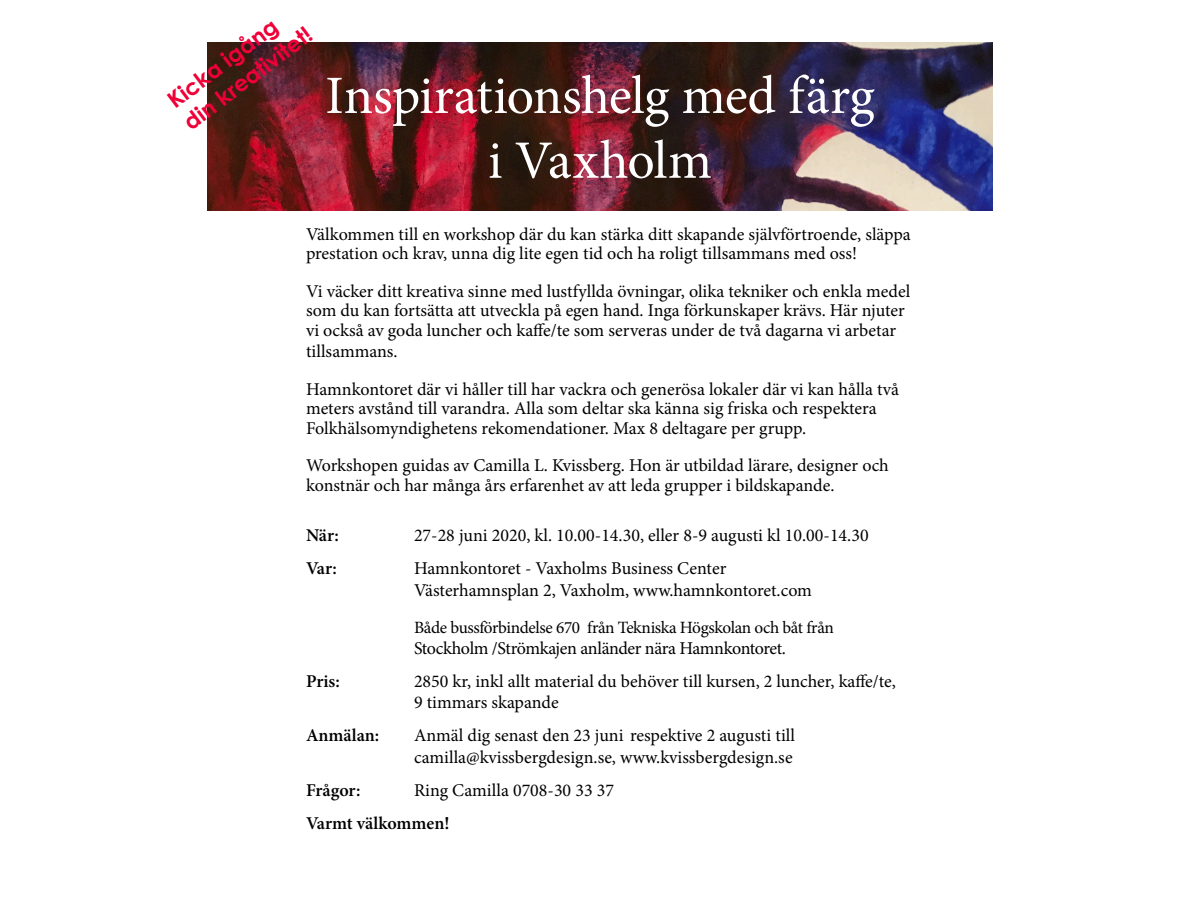
<style>
.page{position:relative;width:1200px;height:900px;background:#fff}
.page>*{position:absolute;margin:0;border:0;box-sizing:border-box;transform-origin:0 0}
.t1{font:54px/64.8px "Minion Pro";letter-spacing:-.01em;color:#fff;text-align:center}
.t2{font:700 22.5px/27px "Century Gothic";color:#ef0037}
.t3{font:18px/19.5px "Minion Pro";color:#000}
.t4{font:18px "Minion Pro";letter-spacing:-.025em;color:#000}
.t5{font:600 18px "Minion Pro";letter-spacing:-.005em;color:#000}
.t6{font:17.25px "Minion Pro";letter-spacing:-.02em;color:#000}
</style>
<div class="page">
<img style="left:208px;top:43px;width:784px;height:168px">
<p class="t2" style="left:162px;top:91px;width:155px;rotate:-37deg">Kicka igång din kreativitet!</p>
<h1 class="t1" style="left:325px;top:64px;width:551px">Inspirationshelg med färg i Vaxholm</h1>
<p class="t3" style="left:306px;top:224px;width:606px">Välkommen till en workshop där du kan stärka ditt skapande självförtroende, släppa prestation och krav, unna dig lite egen tid och ha roligt tillsammans med oss!</p>
<p class="t3" style="left:306px;top:281px;width:606px">Vi väcker ditt kreativa sinne med lustfyllda övningar, olika tekniker och enkla medel som du kan fortsätta att utveckla på egen hand. Inga förkunskaper krävs. Här njuter vi också av goda luncher och kaffe/te som serveras under de två dagarna vi arbetar</p>
<p class="t3" style="left:306px;top:333px;width:595px;line-height:37.5px">tillsammans.<br>Hamnkontoret där vi håller till har vackra och generösa lokaler där vi kan hålla två</p>
<p class="t3" style="left:306px;top:399px;width:572px">meters avstånd till varandra. Alla som deltar ska känna sig friska och respektera<br>Folkhälsomyndighetens rekomendationer. Max 8 deltagare per grupp.</p>
<p class="t3" style="left:306px;top:456px;width:584px">Workshopen guidas av Camilla L. Kvissberg. Hon är utbildad lärare, designer och konstnär och har många års erfarenhet av att leda grupper i bildskapande.</p>
<p class="t5" style="left:306px;top:523px;width:34px">När:</p>
<p class="t3" style="left:414px;top:526px;width:456px">27-28 juni 2020, kl. 10.00-14.30, eller 8-9 augusti kl 10.00-14.30</p>
<p class="t5" style="left:306px;top:556px;width:33px">Var:</p>
<p class="t3" style="left:414px;top:558px;width:400px;line-height:21.6px">Hamnkontoret - Vaxholms Business Center<br>Västerhamnsplan 2, Vaxholm, www.hamnkontoret.com</p>
<p class="t6" style="left:414px;top:616px;width:421px">Både bussförbindelse 670 från Tekniska Högskolan och båt från</p>
<p class="t4" style="left:414px;top:636px;width:374px">Stockholm /Strömkajen anländer nära Hamnkontoret.</p>
<p class="t5" style="left:306px;top:669px;width:35px">Pris:</p>
<p class="t3" style="left:414px;top:670px;width:483px;line-height:21.6px">2850 kr, inkl allt material du behöver till kursen, 2 luncher, kaffe/te,<br>9 timmars skapande</p>
<p class="t5" style="left:306px;top:723px;width:75px">Anmälan:</p>
<p class="t3" style="left:414px;top:725px;width:383px;line-height:21.6px">Anmäl dig senast den 23 juni respektive 2 augusti till camilla@kvissbergdesign.se, www.kvissbergdesign.se</p>
<p class="t5" style="left:306px;top:778px;width:56px">Frågor:</p>
<p class="t3" style="left:414px;top:781px;width:202px">Ring Camilla 0708-30 33 37</p>
<p class="t5" style="left:306px;top:811px;width:145px">Varmt välkommen!</p>
</div>
